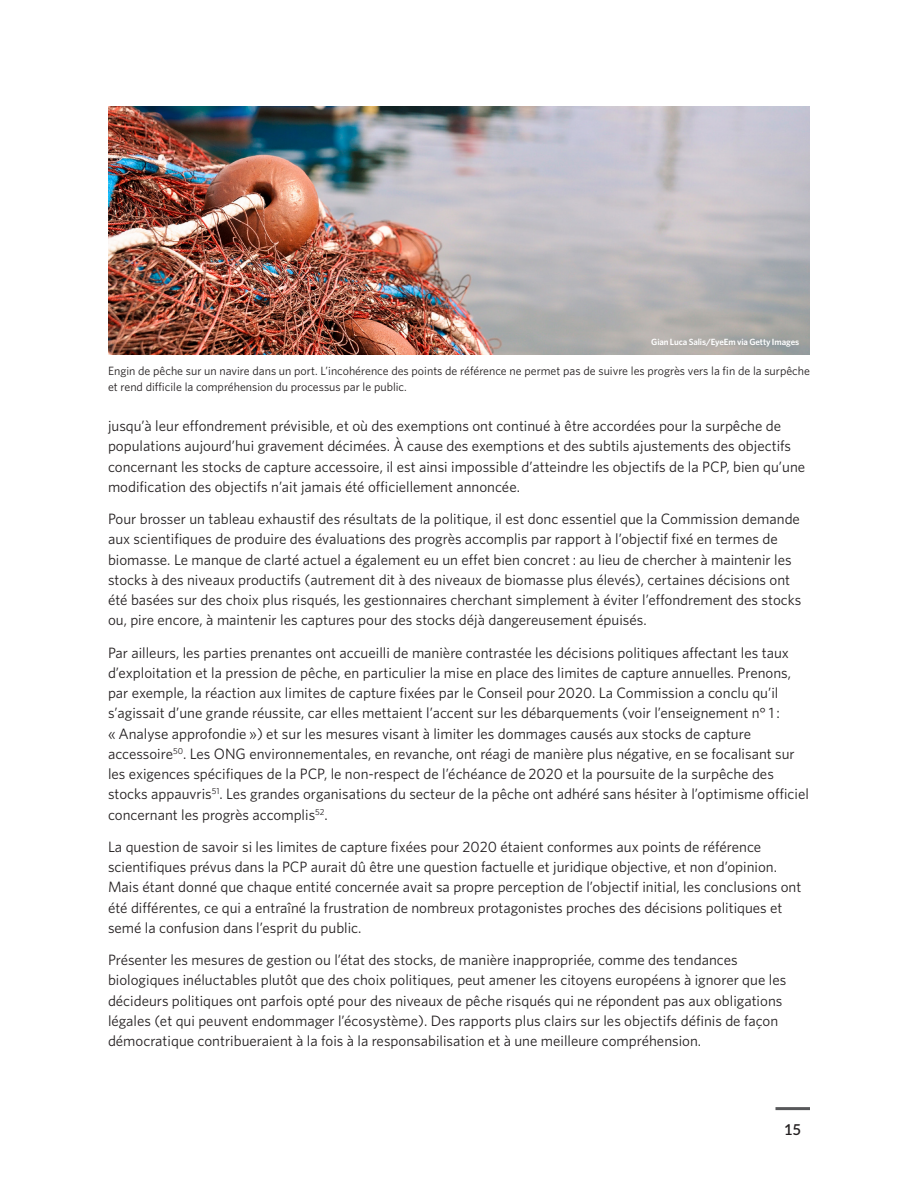
<style>
.page{position:relative;width:918px;height:1188px;background:#fff}
.page>*{position:absolute;margin:0;border:0;box-sizing:border-box;transform-origin:0 0}
.Body{font:15px/20.2px "Whitney";color:#231f20}
.t1{font:600 15px "Lato";color:#231f20}
.Photo_caption{font:12px/16.5px "Whitney";color:#231f20}
.Photo_credit{font:600 9px "Whitney";letter-spacing:-.01em;color:#fff}
</style>
<div class="page">
<hr style="left:776px;top:1107px;width:34px;height:3px;background:#57585a">
<img style="left:108px;top:106px;width:702px;height:249px">
<p class="Photo_credit" style="left:651px;top:336px;width:149px">Gian Luca Salis/EyeEm via Getty Images</p>
<p class="Photo_caption" style="left:108px;top:362px;width:704px">Engin de pêche sur un navire dans un port. L’incohérence des points de référence ne permet pas de suivre les progrès vers la fin de la surpêche et rend difficile la compréhension du processus par le public.</p>
<p class="Body" style="left:108px;top:415px;width:699px">jusqu’à leur effondrement prévisible, et où des exemptions ont continué à être accordées pour la surpêche de populations aujourd’hui gravement décimées. À cause des exemptions et des subtils ajustements des objectifs concernant les stocks de capture accessoire, il est ainsi impossible d’atteindre les objectifs de la PCP, bien qu’une modification des objectifs n’ait jamais été officiellement annoncée.</p>
<p class="Body" style="left:108px;top:508px;width:695px">Pour brosser un tableau exhaustif des résultats de la politique, il est donc essentiel que la Commission demande aux scientifiques de produire des évaluations des progrès accomplis par rapport à l’objectif fixé en termes de biomasse. Le manque de clarté actuel a également eu un effet bien concret : au lieu de chercher à maintenir les stocks à des niveaux productifs (autrement dit à des niveaux de biomasse plus élevés), certaines décisions ont été basées sur des choix plus risqués, les gestionnaires cherchant simplement à éviter l’effondrement des stocks ou, pire encore, à maintenir les captures pour des stocks déjà dangereusement épuisés.</p>
<p class="Body" style="left:108px;top:642px;width:702px">Par ailleurs, les parties prenantes ont accueilli de manière contrastée les décisions politiques affectant les taux d’exploitation et la pression de pêche, en particulier la mise en place des limites de capture annuelles. Prenons, par exemple, la réaction aux limites de capture fixées par le Conseil pour 2020. La Commission a conclu qu’il s’agissait d’une grande réussite, car elles mettaient l’accent sur les débarquements (voir l’enseignement n° 1 :<br>« Analyse approfondie ») et sur les mesures visant à limiter les dommages causés aux stocks de capture accessoire<sup>50</sup>. Les ONG environnementales, en revanche, ont réagi de manière plus négative, en se focalisant sur les exigences spécifiques de la PCP, le non-respect de l’échéance de 2020 et la poursuite de la surpêche des stocks appauvris<sup>51</sup>. Les grandes organisations du secteur de la pêche ont adhéré sans hésiter à l’optimisme officiel concernant les progrès accomplis<sup>52</sup>.</p>
<p class="Body" style="left:108px;top:836px;width:695px">La question de savoir si les limites de capture fixées pour 2020 étaient conformes aux points de référence scientifiques prévus dans la PCP aurait dû être une question factuelle et juridique objective, et non d’opinion.<br>Mais étant donné que chaque entité concernée avait sa propre perception de l’objectif initial, les conclusions ont été différentes, ce qui a entraîné la frustration de nombreux protagonistes proches des décisions politiques et semé la confusion dans l’esprit du public.</p>
<p class="Body" style="left:108px;top:949px;width:680px">Présenter les mesures de gestion ou l’état des stocks, de manière inappropriée, comme des tendances biologiques inéluctables plutôt que des choix politiques, peut amener les citoyens européens à ignorer que les décideurs politiques ont parfois opté pour des niveaux de pêche risqués qui ne répondent pas aux obligations légales (et qui peuvent endommager l’écosystème). Des rapports plus clairs sur les objectifs définis de façon démocratique contribueraient à la fois à la responsabilisation et à une meilleure compréhension.</p>
<p class="t1" style="left:784px;top:1119px;width:19px">15</p>
</div>
